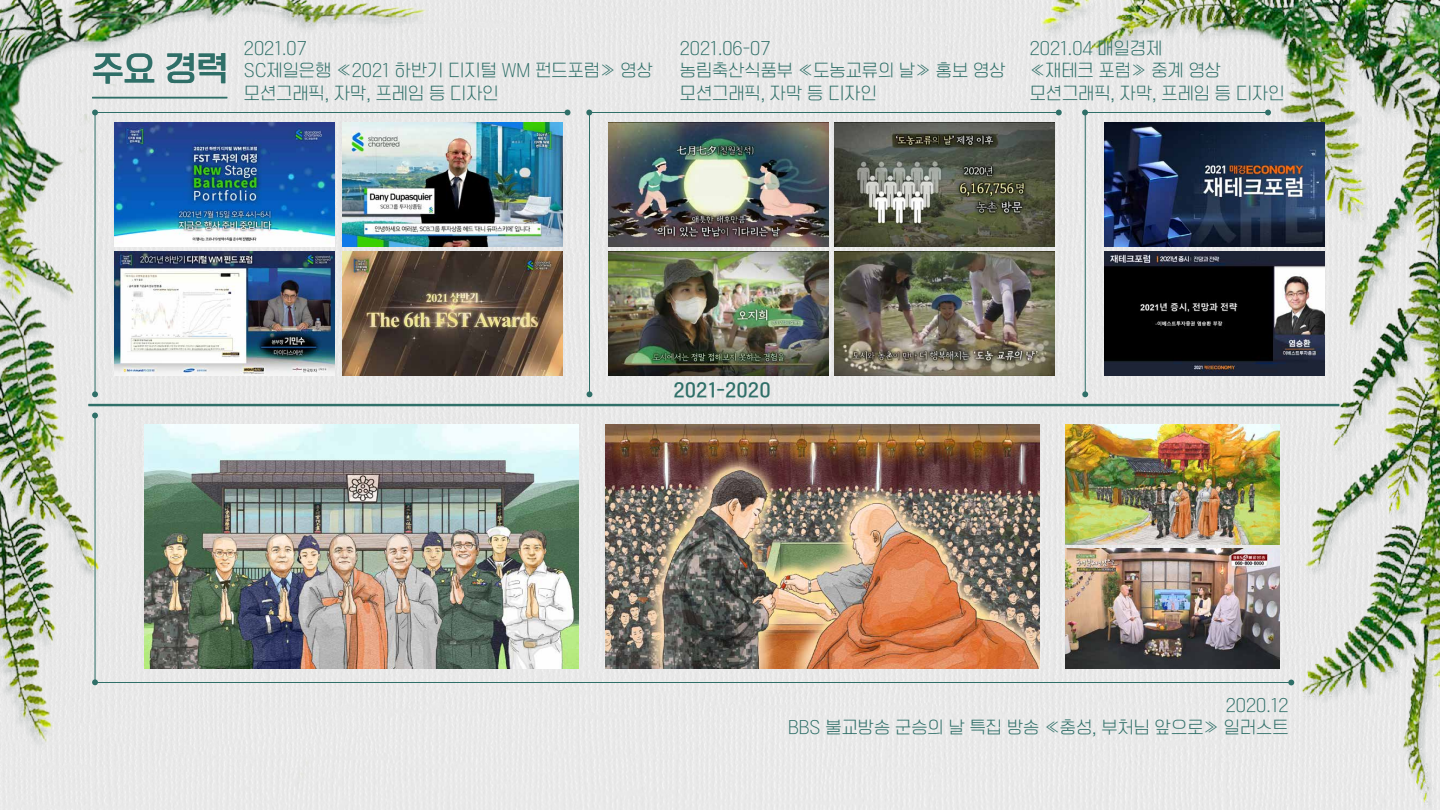
<style>
.page{position:relative;width:1440px;height:810px;background:#fff}
.page>*{position:absolute;margin:0;border:0;box-sizing:border-box;transform-origin:0 0}
.t1{font:32.25px "TT Omni Gothic B";color:#2f6f68}
.t2{font:17.25px "TT Omni Gothic B";color:#2f6f68}
.t3{font:16.5px/22.5px "TT Omni Gothic L";color:#2f6f68}
</style>
<div class="page">
<img style="left:0;top:0;width:1440px;height:810px">
<hr style="left:589px;top:114px;width:1px;height:280px;background:#2f6f68">
<hr style="left:590px;top:112px;width:469px;height:1px;background:#2f6f68">
<svg style="left:587px;top:391px;width:5px;height:6px"></svg>
<svg style="left:586px;top:110px;width:6px;height:5px"></svg>
<svg style="left:1056px;top:110px;width:6px;height:5px"></svg>
<hr style="left:1085px;top:114px;width:1px;height:280px;background:#2f6f68">
<hr style="left:1085px;top:112px;width:183px;height:1px;background:#2f6f68">
<svg style="left:1082px;top:391px;width:6px;height:6px"></svg>
<svg style="left:1082px;top:110px;width:6px;height:5px"></svg>
<svg style="left:1265px;top:110px;width:6px;height:5px"></svg>
<hr style="left:95px;top:112px;width:1px;height:282px;background:#2f6f68">
<hr style="left:95px;top:112px;width:472px;height:1px;background:#2f6f68">
<svg style="left:92px;top:110px;width:6px;height:5px"></svg>
<svg style="left:565px;top:110px;width:5px;height:5px"></svg>
<svg style="left:92px;top:391px;width:6px;height:6px"></svg>
<hr style="left:95px;top:416px;width:1px;height:266px;background:#2f6f68">
<hr style="left:95px;top:682px;width:1197px;height:1px;background:#2f6f68">
<svg style="left:92px;top:413px;width:6px;height:5px"></svg>
<svg style="left:1288px;top:680px;width:6px;height:5px"></svg>
<svg style="left:92px;top:679px;width:6px;height:6px"></svg>
<img style="left:114px;top:123px;width:220px;height:124px">
<img style="left:342px;top:123px;width:220px;height:124px">
<img style="left:114px;top:251px;width:220px;height:124px">
<img style="left:342px;top:251px;width:220px;height:124px">
<img style="left:609px;top:123px;width:219px;height:124px">
<img style="left:835px;top:123px;width:219px;height:124px">
<img style="left:609px;top:251px;width:219px;height:124px">
<img style="left:835px;top:251px;width:219px;height:124px">
<img style="left:1104px;top:123px;width:220px;height:124px">
<img style="left:1104px;top:251px;width:220px;height:124px">
<hr style="left:92px;top:97px;width:135px;height:1px;background:#2f6f68">
<hr style="left:88px;top:404px;width:1251px;height:2px;background:#2f6f68">
<img style="left:1065px;top:424px;width:214px;height:121px">
<img style="left:144px;top:424px;width:434px;height:245px">
<img style="left:605px;top:424px;width:435px;height:245px">
<img style="left:1065px;top:548px;width:214px;height:121px">
<h1 class="t1" style="left:92px;top:52px;width:138px">주요 경력</h1>
<p class="t3" style="left:244px;top:38px;width:410px">2021.07<br>SC제일은행 ≪2021 하반기 디지털 WM 펀드포럼≫ 영상 모션그래픽, 자막, 프레임 등 디자인</p>
<p class="t3" style="left:680px;top:38px;width:327px">2021.06-07<br>농림축산식품부 ≪도농교류의 날≫ 홍보 영상 모션그래픽, 자막 등 디자인</p>
<p class="t3" style="left:1030px;top:38px;width:256px">2021.04 매일경제<br>≪재테크 포럼≫ 중계 영상 모션그래픽, 자막, 프레임 등 디자인</p>
<p class="t2" style="left:674px;top:381px;width:99px">2021-2020</p>
<p class="t3" style="left:788px;top:695px;width:502px;text-align:right">2020.12<br>BBS 불교방송 군승의 날 특집 방송 ≪충성, 부처님 앞으로≫ 일러스트</p>
</div>
